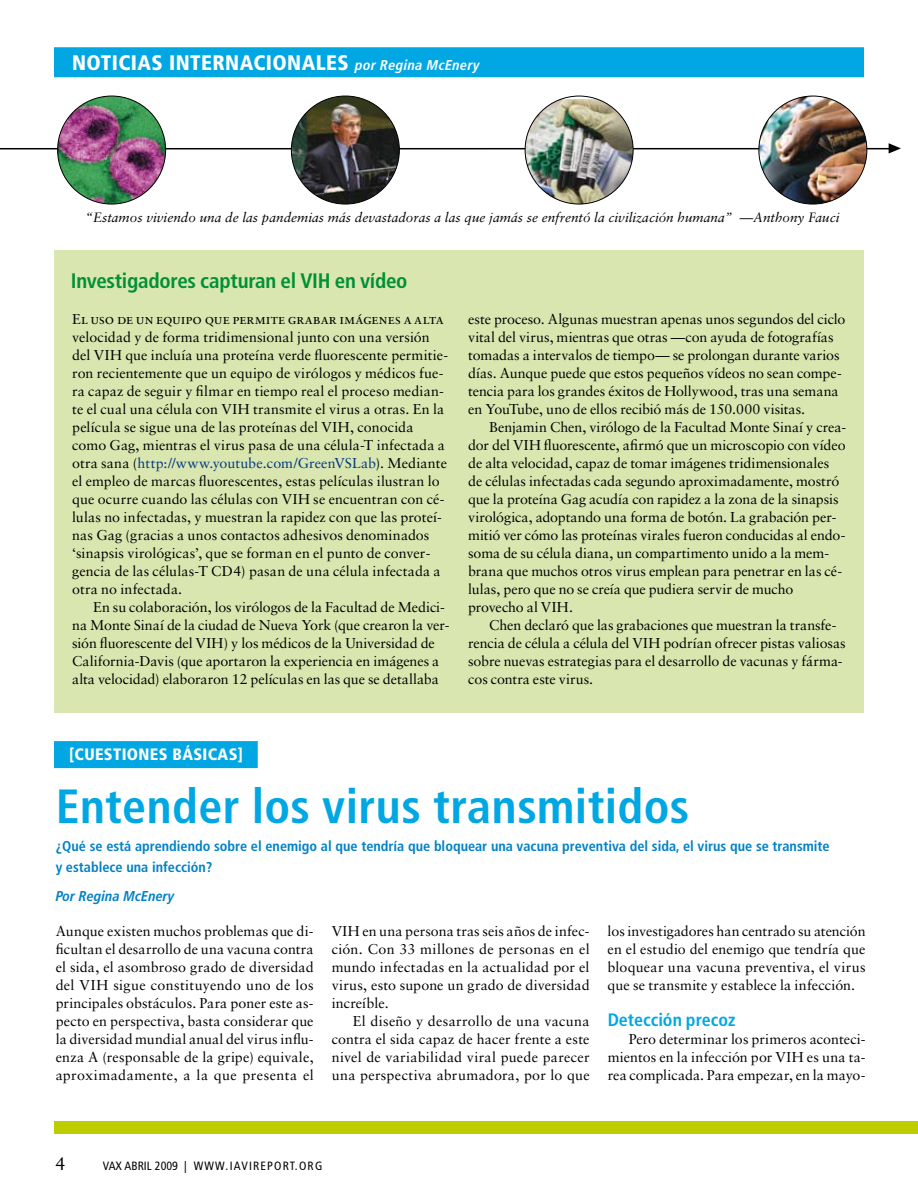
<style>
.page{position:relative;width:918px;height:1188px;background:#fff}
.page>*{position:absolute;margin:0;border:0;box-sizing:border-box;transform-origin:0 0}
.t1{font:700 condensed 48px "Frutiger";letter-spacing:.01em;color:#00a7e3}
.t2{font:900 condensed 21px "Frutiger";letter-spacing:.02em;color:#fff}
.t3{font:700 condensed 21px "Frutiger";letter-spacing:-.01em;color:#009036}
.t4{font:700 condensed 18px "Frutiger";color:#00a7e3}
.t5{font:18px "Sabon";color:#000}
.t6{font:900 condensed 16.5px "Frutiger";letter-spacing:.02em;color:#fff}
.t7{font:14.25px/18px "Sabon";color:#000;text-align:justify}
.t8{font:700 condensed 14.25px/21px "Frutiger";color:#0081c6}
.t9{font:14.25px "Sabon Roman SC";color:#000}
.t10{font:italic 700 condensed 14.25px "Frutiger LT Com";color:#0081c6}
.t11{font:italic 13.5px "Sabon";color:#000}
.t12{font:condensed 12px "Frutiger";letter-spacing:.1em;color:#000}
.s1{font-family:"Frutiger LT Com";font-weight:700;font-style:italic;font-size:14.25px}
.s2{color:#003882}
</style>
<div class="page">
<div style="left:54px;top:741px;width:204px;height:27px;background:#00a7e3"></div>
<div style="left:54px;top:1121px;width:864px;height:13px;background:#becd00"></div>
<hr style="left:0;top:148px;width:889px;height:1px;background:#000">
<svg style="left:889px;top:143px;width:12px;height:11px"></svg>
<img style="left:58px;top:96px;width:108px;height:108px;border-radius:54px">
<img style="left:291px;top:96px;width:108px;height:108px;border-radius:54px">
<img style="left:525px;top:99px;width:108px;height:105px">
<img style="left:759px;top:96px;width:108px;height:108px;border-radius:54px">
<div style="left:54px;top:47px;width:810px;height:30px;background:#00a7e3"></div>
<div style="left:54px;top:250px;width:810px;height:462px;background:#dae6b0"></div>
<h2 class="t2" style="left:72px;top:50px;width:409px">NOTICIAS INTERNACIONALES <span class="s1">por Regina McEnery</span></h2>
<p class="t11" style="left:86px;top:209px;width:755px">“Estamos viviendo una de las pandemias más devastadoras a las que jamás se enfrentó la civilización humana” —Anthony Fauci</p>
<h2 class="t3" style="left:71px;top:268px;width:338px">Investigadores capturan el VIH en vídeo</h2>
<p class="t9" style="left:72px;top:311px;width:373px">El uso de un equipo que permite grabar imágenes a alta</p>
<p class="t7" style="left:72px;top:328px;width:377px;text-align:left">velocidad y de forma tridimensional junto con una versión del VIH que incluía una proteína verde fluorescente permitie&shy;ron recientemente que un equipo de virólogos y médicos fue&shy;ra capaz de seguir y filmar en tiempo real el proceso median&shy;te el cual una célula con VIH transmite el virus a otras. En la película se sigue una de las proteínas del VIH, conocida como Gag, mientras el virus pasa de una célula-T infectada a otra sana (<span class="s2">http://www.youtube.com/GreenVSLab</span>). Mediante el empleo de marcas fluorescentes, estas películas ilustran lo que ocurre cuando las células con VIH se encuentran con cé&shy;lulas no infectadas, y muestran la rapidez con que las proteí&shy;nas Gag (gracias a unos contactos adhesivos denominados ‘sinapsis virológicas’, que se forman en el punto de conver&shy;gencia de las células-T CD4) pasan de una célula infectada a otra no infectada.</p>
<p class="t7" style="left:72px;top:598px;width:379px;text-align:left;text-indent:21px">En su colaboración, los virólogos de la Facultad de Medici&shy;na Monte Sinaí de la ciudad de Nueva York (que crearon la ver&shy;sión fluorescente del VIH) y los médicos de la Universidad de California-Davis (que aportaron la experiencia en imágenes a alta velocidad) elaboraron 12 películas en las que se detallaba</p>
<p class="t7" style="left:468px;top:310px;width:379px;text-align:left">este proceso. Algunas muestran apenas unos segundos del ciclo vital del virus, mientras que otras —con ayuda de fotografías tomadas a intervalos de tiempo— se prolongan durante varios días. Aunque puede que estos pequeños vídeos no sean compe&shy;tencia para los grandes éxitos de Hollywood, tras una semana en YouTube, uno de ellos recibió más de 150.000 visitas.</p>
<p class="t7" style="left:468px;top:418px;width:379px;text-align:left;text-indent:21px">Benjamin Chen, virólogo de la Facultad Monte Sinaí y crea&shy;dor del VIH fluorescente, afirmó que un microscopio con vídeo de alta velocidad, capaz de tomar imágenes tridimensionales de células infectadas cada segundo aproximadamente, mostró que la proteína Gag acudía con rapidez a la zona de la sinapsis virológica, adoptando una forma de botón. La grabación per&shy;mitió ver cómo las proteínas virales fueron conducidas al endo&shy;soma de su célula diana, un compartimento unido a la mem&shy;brana que muchos otros virus emplean para penetrar en las cé&shy;lulas, pero que no se creía que pudiera servir de mucho provecho al VIH.</p>
<p class="t7" style="left:468px;top:616px;width:379px;text-align:left;text-indent:21px">Chen declaró que las grabaciones que muestran la transfe&shy;rencia de célula a célula del VIH podrían ofrecer pistas valiosas sobre nuevas estrategias para el desarrollo de vacunas y fárma&shy;cos contra este virus.</p>
<p class="t6" style="left:69px;top:744px;width:176px">[CUESTIONES BÁSICAS]</p>
<h1 class="t1" style="left:56px;top:778px;width:635px">Entender los virus transmitidos</h1>
<p class="t8" style="left:56px;top:836px;width:776px">¿Qué se está aprendiendo sobre el enemigo al que tendría que bloquear una vacuna preventiva del sida, el virus que se transmite y establece una infección?</p>
<p class="t10" style="left:56px;top:887px;width:120px">Por Regina McEnery</p>
<p class="t7" style="left:56px;top:922px;width:259px">Aunque existen muchos problemas que di&shy;ficultan el desarrollo de una vacuna contra el sida, el asombroso grado de diversidad del VIH sigue constituyendo uno de los principales obstáculos. Para poner este as&shy;pecto en perspectiva, basta considerar que la diversidad mundial anual del virus influ&shy;enza A (responsable de la gripe) equivale, aproximadamente, a la que presenta el</p>
<p class="t7" style="left:332px;top:922px;width:259px">VIH en una persona tras seis años de infec&shy;ción. Con 33 millones de personas en el mundo infectadas en la actualidad por el virus, esto supone un grado de diversidad increíble.</p>
<p class="t7" style="left:332px;top:1012px;width:260px;text-indent:21px">El diseño y desarrollo de una vacuna contra el sida capaz de hacer frente a este nivel de variabilidad viral puede parecer una perspectiva abrumadora, por lo que</p>
<p class="t7" style="left:608px;top:922px;width:260px">los investigadores han centrado su atención en el estudio del enemigo que tendría que bloquear una vacuna preventiva, el virus que se transmite y establece la infección.</p>
<p class="t4" style="left:608px;top:1009px;width:129px">Detección precoz</p>
<p class="t7" style="left:608px;top:1030px;width:259px;text-indent:21px">Pero determinar los primeros aconteci&shy;mientos en la infección por VIH es una ta&shy;rea complicada. Para empezar, en la mayo-</p>
<p class="t5" style="left:56px;top:1153px;width:12px">4</p>
<p class="t12" style="left:103px;top:1159px;width:8px">VAX</p>
<p class="t12" style="left:125px;top:1159px;width:198px">ABRIL 2009 | WWW.IAVIREPORT.ORG</p>
</div>
